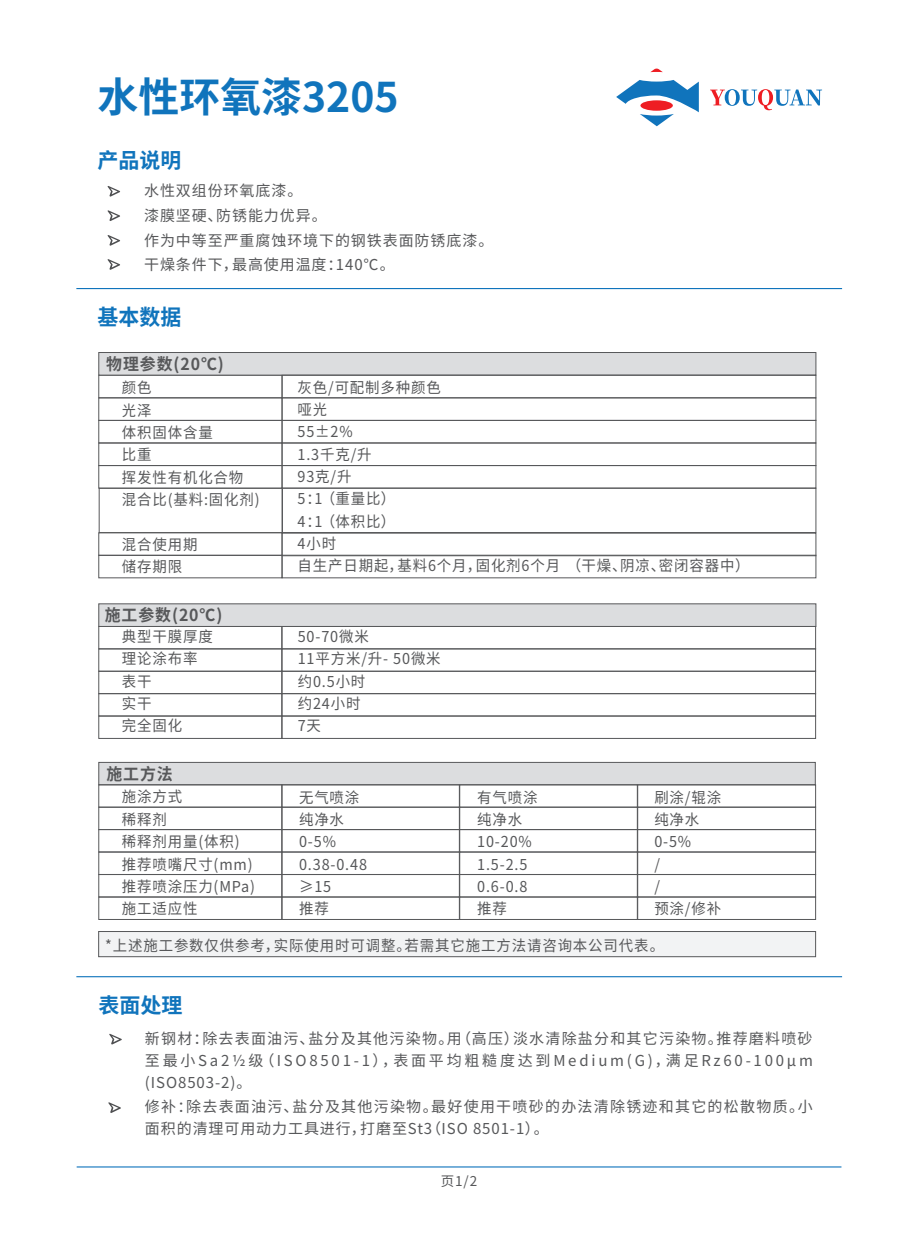
<style>
.page{position:relative;width:919px;height:1238px;background:#fff}
.page>*{position:absolute;margin:0;border:0;box-sizing:border-box;transform-origin:0 0}
.t1{font:700 40.95px "Source Han Sans CN";color:#1074bc}
.t2{font:700 21.75px "Source Han Sans CN";color:#1074bc;scale:.96 1}
.t3{font:700 21px "Source Han Sans CN";color:#1074bc}
.t4{font:700 16.5px "Source Han Sans CN";letter-spacing:.06em;color:#57585a;scale:.96 1}
.t5{font:15px/22.4px "Source Han Sans CN";letter-spacing:.06em;color:#57585a;scale:.96 1}
.t6{font:15px/24.6px "Source Han Sans CN";letter-spacing:.06em;color:#57585a}
.t7{font:15px/21.6px "Source Han Sans CN";letter-spacing:.085em;color:#57585a}
.t8{font:13.5px "Source Han Sans CN";color:#57585a}
</style>
<div class="page">
<hr style="left:77px;top:1166px;width:764px;height:1px;background:#1074bc">
<hr style="left:76px;top:288px;width:766px;height:1px;background:#1074bc">
<hr style="left:76px;top:976px;width:766px;height:1px;background:#1074bc">
<div style="left:99px;top:375px;width:183px;height:23px;border:1px solid #57585a"></div>
<div style="left:99px;top:352px;width:717px;height:23px;background:#dcdddf;border:1px solid #57585a"></div>
<div style="left:99px;top:397px;width:183px;height:23px;border:1px solid #57585a"></div>
<div style="left:99px;top:420px;width:183px;height:23px;border:1px solid #57585a"></div>
<div style="left:99px;top:443px;width:183px;height:23px;border:1px solid #57585a"></div>
<div style="left:99px;top:465px;width:183px;height:23px;border:1px solid #57585a"></div>
<div style="left:99px;top:488px;width:183px;height:45px;border:1px solid #57585a"></div>
<div style="left:99px;top:555px;width:183px;height:23px;border:1px solid #57585a"></div>
<div style="left:99px;top:626px;width:183px;height:23px;border:1px solid #57585a"></div>
<div style="left:99px;top:648px;width:183px;height:23px;border:1px solid #57585a"></div>
<div style="left:99px;top:671px;width:183px;height:22px;border:1px solid #57585a"></div>
<div style="left:99px;top:693px;width:183px;height:23px;border:1px solid #57585a"></div>
<div style="left:99px;top:715px;width:183px;height:23px;border:1px solid #57585a"></div>
<div style="left:99px;top:762px;width:716px;height:23px;background:#dcdddf;border:1px solid #57585a"></div>
<div style="left:99px;top:784px;width:183px;height:23px;border:1px solid #57585a"></div>
<div style="left:99px;top:807px;width:183px;height:22px;border:1px solid #57585a"></div>
<div style="left:99px;top:829px;width:183px;height:23px;border:1px solid #57585a"></div>
<div style="left:99px;top:851px;width:183px;height:23px;border:1px solid #57585a"></div>
<div style="left:99px;top:874px;width:183px;height:23px;border:1px solid #57585a"></div>
<div style="left:99px;top:896px;width:183px;height:23px;border:1px solid #57585a"></div>
<div style="left:281px;top:626px;width:534px;height:23px;border:1px solid #57585a"></div>
<div style="left:281px;top:648px;width:534px;height:23px;border:1px solid #57585a"></div>
<div style="left:281px;top:671px;width:534px;height:22px;border:1px solid #57585a"></div>
<div style="left:281px;top:693px;width:534px;height:23px;border:1px solid #57585a"></div>
<div style="left:281px;top:715px;width:534px;height:23px;border:1px solid #57585a"></div>
<div style="left:281px;top:784px;width:178px;height:23px;border:1px solid #57585a"></div>
<div style="left:281px;top:807px;width:178px;height:22px;border:1px solid #57585a"></div>
<div style="left:281px;top:829px;width:178px;height:23px;border:1px solid #57585a"></div>
<div style="left:281px;top:851px;width:178px;height:23px;border:1px solid #57585a"></div>
<div style="left:281px;top:874px;width:178px;height:23px;border:1px solid #57585a"></div>
<div style="left:281px;top:896px;width:178px;height:23px;border:1px solid #57585a"></div>
<div style="left:459px;top:784px;width:178px;height:23px;border:1px solid #57585a"></div>
<div style="left:459px;top:807px;width:178px;height:22px;border:1px solid #57585a"></div>
<div style="left:459px;top:829px;width:178px;height:23px;border:1px solid #57585a"></div>
<div style="left:459px;top:851px;width:178px;height:23px;border:1px solid #57585a"></div>
<div style="left:459px;top:874px;width:178px;height:23px;border:1px solid #57585a"></div>
<div style="left:459px;top:896px;width:178px;height:23px;border:1px solid #57585a"></div>
<div style="left:637px;top:784px;width:178px;height:23px;border:1px solid #57585a"></div>
<div style="left:637px;top:807px;width:178px;height:22px;border:1px solid #57585a"></div>
<div style="left:637px;top:829px;width:178px;height:23px;border:1px solid #57585a"></div>
<div style="left:637px;top:851px;width:178px;height:23px;border:1px solid #57585a"></div>
<div style="left:637px;top:874px;width:178px;height:23px;border:1px solid #57585a"></div>
<div style="left:637px;top:896px;width:178px;height:23px;border:1px solid #57585a"></div>
<div style="left:282px;top:375px;width:534px;height:23px;border:1px solid #57585a"></div>
<div style="left:282px;top:397px;width:534px;height:23px;border:1px solid #57585a"></div>
<div style="left:282px;top:420px;width:534px;height:23px;border:1px solid #57585a"></div>
<div style="left:282px;top:443px;width:534px;height:23px;border:1px solid #57585a"></div>
<div style="left:282px;top:465px;width:534px;height:23px;border:1px solid #57585a"></div>
<div style="left:282px;top:533px;width:534px;height:23px;border:1px solid #57585a"></div>
<div style="left:282px;top:488px;width:534px;height:44px;border:1px solid #57585a"></div>
<div style="left:282px;top:555px;width:534px;height:23px;border:1px solid #57585a"></div>
<div style="left:98px;top:931px;width:717px;height:25px;background:#f2f3f4;border:1px solid #57585a"></div>
<div style="left:99px;top:603px;width:717px;height:23px;background:#dcdddf;border:1px solid #57585a"></div>
<svg style="left:650px;top:68px;width:12px;height:4px"></svg>
<svg style="left:616px;top:80px;width:82px;height:46px"></svg>
<svg style="left:710px;top:89px;width:112px;height:21px"></svg>
<svg style="left:108px;top:186px;width:12px;height:11px"></svg>
<svg style="left:108px;top:210px;width:12px;height:11px"></svg>
<svg style="left:108px;top:235px;width:12px;height:11px"></svg>
<svg style="left:108px;top:259px;width:12px;height:11px"></svg>
<svg style="left:109px;top:1033px;width:13px;height:11px"></svg>
<svg style="left:108px;top:1102px;width:13px;height:10px"></svg>
<h1 class="t1" style="left:98px;top:74px;width:302px">水性环氧漆3205</h1>
<h3 class="t3" style="left:98px;top:148px;width:85px">产品说明</h3>
<p class="t6" style="left:144px;top:179px;width:351px">水性双组份环氧底漆。<br>漆膜坚硬、防锈能力优异。<br>作为中等至严重腐蚀环境下的钢铁表面防锈底漆。干燥条件下，最高使用温度：140℃。</p>
<h2 class="t2" style="left:98px;top:305px;width:89px">基本数据</h2>
<p class="t4" style="left:106px;top:354px;width:124px">物理参数(20℃)</p>
<p class="t5" style="left:122px;top:377px;width:145px">颜色<br>光泽<br>体积固体含量<br>比重<br>挥发性有机化合物混合比(基料:固化剂)</p>
<p class="t5" style="left:122px;top:533px;width:80px">混合使用期储存期限</p>
<p class="t4" style="left:105px;top:605px;width:124px">施工参数(20℃)</p>
<p class="t5" style="left:297px;top:376px;width:472px">灰色/可配制多种颜色<br>哑光<br>55±2%<br>1.3千克/升<br>93克/升<br>5：1 （重量比）<br>4：1 （体积比）<br>4小时<br>自生产日期起，基料6个月，固化剂6个月 （干燥、阴凉、密闭容器中）</p>
<p class="t5" style="left:122px;top:625px;width:96px">典型干膜厚度理论涂布率表干<br>实干<br>完全固化</p>
<p class="t5" style="left:298px;top:625px;width:150px">50-70微米<br>11平方米/升- 50微米约0.5小时<br>约24小时<br>7天</p>
<p class="t4" style="left:106px;top:765px;width:71px">施工方法</p>
<p class="t5" style="left:122px;top:786px;width:140px">施涂方式<br>稀释剂<br>稀释剂用量(体积)推荐喷嘴尺寸(mm)推荐喷涂压力(MPa)施工适应性</p>
<p class="t5" style="left:299px;top:786px;width:72px">无气喷涂纯净水<br>0-5%<br>0.38-0.48 ≥15<br>推荐</p>
<p class="t5" style="left:477px;top:786px;width:64px">有气喷涂纯净水<br>10-20%<br>1.5-2.5<br>0.6-0.8推荐</p>
<p class="t5" style="left:654px;top:786px;width:71px">刷涂/辊涂纯净水<br>0-5%<br>/<br>/<br>预涂/修补</p>
<p class="t5" style="left:105px;top:934px;width:583px">*上述施工参数仅供参考，实际使用时可调整。若需其它施工方法请咨询本公司代表。</p>
<h3 class="t3" style="left:98px;top:993px;width:85px">表面处理</h3>
<p class="t6" style="left:145px;top:1028px;width:669px;line-height:21.6px;text-align:justify">新钢材：除去表面油污、盐分及其他污染物。用（高压）淡水清除盐分和其它污染物。推荐磨料喷砂至最小Sa2½级（ISO8501-1），表面平均粗糙度达到Medium(G)，满足Rz60-100μm (ISO8503-2)。</p>
<p class="t7" style="left:145px;top:1096px;width:669px">修补：除去表面油污、盐分及其他污染物。最好使用干喷砂的办法清除锈迹和其它的松散物质。小面积的清理可用动力工具进行，打磨至St3（ISO 8501-1）。</p>
<p class="t8" style="left:441px;top:1173px;width:38px">页1/2</p>
</div>
